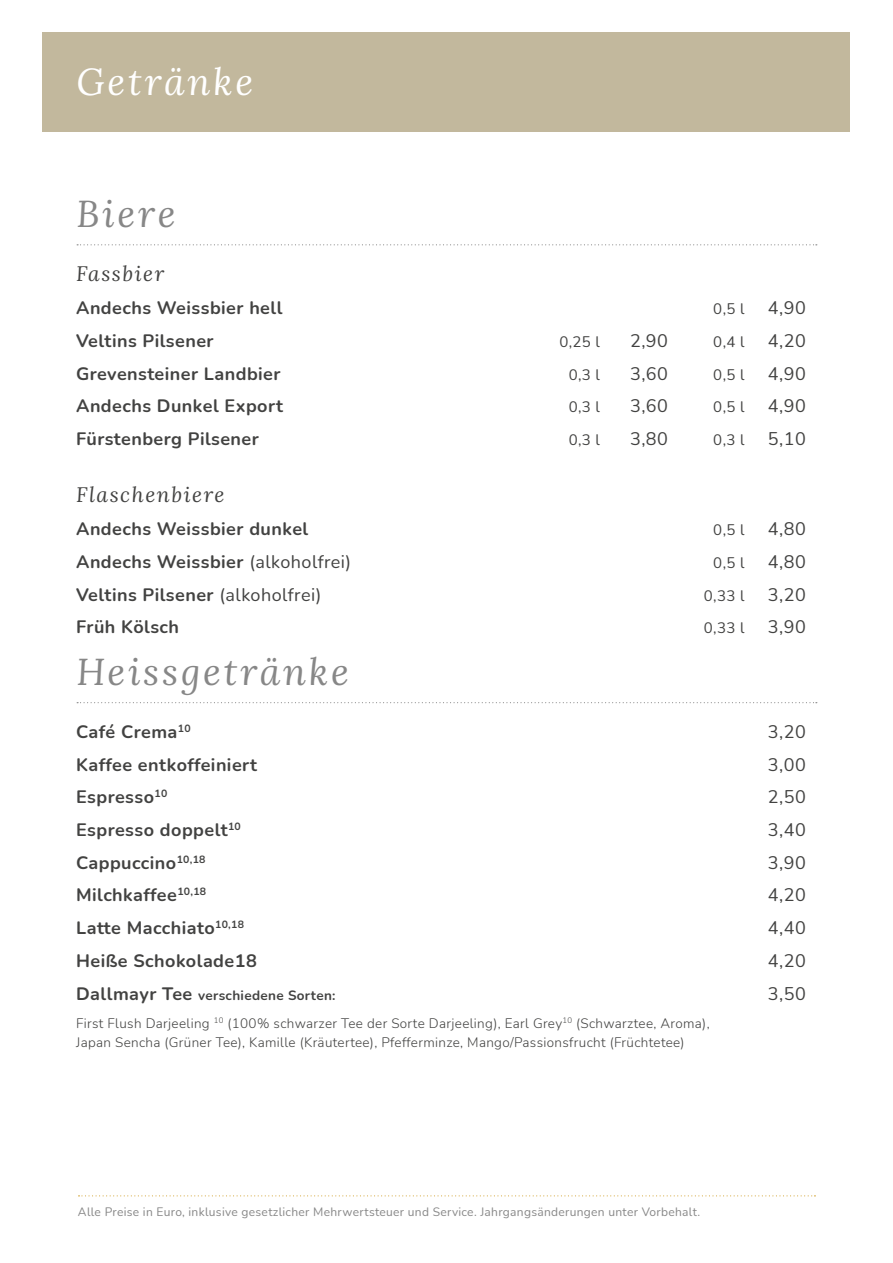
<style>
.page{position:relative;width:893px;height:1263px;background:#fff}
.page>*{position:absolute;margin:0;border:0;box-sizing:border-box;transform-origin:0 0}
.t1{font:italic 37.5px "Lora";letter-spacing:.075em;color:#878787}
.t2{font:italic 37.5px "Lora";letter-spacing:.075em;color:#fff}
.t3{font:italic 21px "Lora";letter-spacing:.075em;color:#424241}
.t4{font:700 18px "Nunito";letter-spacing:.025em;color:#424241}
.t5{font:18px "Nunito";letter-spacing:.025em;color:#424241}
.t6{font:15px "Nunito";color:#424241}
.t7{font:300 13.5px/19.5px "Nunito";letter-spacing:.025em;color:#424241}
.t8{font:700 13.5px "Nunito";letter-spacing:.025em;color:#424241}
.t9{font:12px "Nunito";letter-spacing:.025em;color:#878787}
.s1{font-weight:400}
.s2{font-size:18px}
</style>
<div class="page">
<div style="left:43px;top:32px;width:807px;height:100px;background:#c2b89d"></div>
<svg style="left:79px;top:1195px;width:736px;height:1px"></svg>
<svg style="left:77px;top:702px;width:740px;height:1px"></svg>
<svg style="left:77px;top:244px;width:740px;height:1px"></svg>
<h1 class="t2" style="left:77px;top:56px;width:178px">Getränke</h1>
<h1 class="t1" style="left:77px;top:188px;width:101px">Biere</h1>
<p class="t3" style="left:76px;top:259px;width:90px">Fassbier</p>
<p class="t4" style="left:76px;top:295px;width:208px">Andechs Weissbier hell</p>
<p class="t6" style="left:713px;top:298px;width:33px">0,5 l</p>
<p class="t5" style="left:768px;top:295px;width:39px">4,90</p>
<p class="t4" style="left:76px;top:328px;width:139px">Veltins Pilsener</p>
<p class="t6" style="left:559px;top:331px;width:42px">0,25 l</p>
<p class="t5" style="left:630px;top:328px;width:39px">2,90</p>
<p class="t6" style="left:713px;top:331px;width:33px">0,4 l</p>
<p class="t5" style="left:768px;top:328px;width:39px">4,20</p>
<p class="t4" style="left:76px;top:361px;width:206px">Grevensteiner Landbier</p>
<p class="t6" style="left:569px;top:364px;width:33px">0,3 l</p>
<p class="t5" style="left:630px;top:361px;width:39px">3,60</p>
<p class="t6" style="left:713px;top:364px;width:33px">0,5 l</p>
<p class="t5" style="left:768px;top:361px;width:39px">4,90</p>
<p class="t4" style="left:76px;top:393px;width:208px">Andechs Dunkel Export</p>
<p class="t6" style="left:569px;top:397px;width:33px">0,3 l</p>
<p class="t5" style="left:630px;top:393px;width:39px">3,60</p>
<p class="t6" style="left:713px;top:397px;width:33px">0,5 l</p>
<p class="t5" style="left:768px;top:393px;width:39px">4,90</p>
<p class="t4" style="left:76px;top:426px;width:184px">Fürstenberg Pilsener</p>
<p class="t6" style="left:569px;top:429px;width:33px">0,3 l</p>
<p class="t5" style="left:630px;top:426px;width:39px">3,80</p>
<p class="t6" style="left:713px;top:429px;width:33px">0,3 l</p>
<p class="t5" style="left:768px;top:426px;width:39px">5,10</p>
<p class="t3" style="left:76px;top:480px;width:150px">Flaschenbiere</p>
<p class="t4" style="left:76px;top:516px;width:234px">Andechs Weissbier dunkel</p>
<p class="t6" style="left:713px;top:519px;width:33px">0,5 l</p>
<p class="t5" style="left:768px;top:516px;width:39px">4,80</p>
<p class="t4" style="left:76px;top:549px;width:277px">Andechs Weissbier <span class="s1">(alkoholfrei)</span></p>
<p class="t6" style="left:713px;top:552px;width:33px">0,5 l</p>
<p class="t5" style="left:768px;top:549px;width:39px">4,80</p>
<p class="t4" style="left:76px;top:582px;width:247px">Veltins Pilsener <span class="s1">(alkoholfrei)</span></p>
<p class="t6" style="left:704px;top:585px;width:42px">0,33 l</p>
<p class="t5" style="left:768px;top:582px;width:39px">3,20</p>
<p class="t4" style="left:76px;top:614px;width:104px">Früh Kölsch</p>
<p class="t6" style="left:704px;top:617px;width:42px">0,33 l</p>
<p class="t5" style="left:768px;top:614px;width:39px">3,90</p>
<h1 class="t1" style="left:77px;top:646px;width:274px">Heissgetränke</h1>
<p class="t4" style="left:76px;top:719px;width:116px">Café Crema<sup>10</sup></p>
<p class="t5" style="left:768px;top:719px;width:39px">3,20</p>
<p class="t4" style="left:76px;top:752px;width:182px">Kaffee entkoffeiniert</p>
<p class="t5" style="left:768px;top:752px;width:39px">3,00</p>
<p class="t4" style="left:76px;top:784px;width:93px">Espresso<sup>10</sup></p>
<p class="t5" style="left:768px;top:784px;width:39px">2,50</p>
<p class="t4" style="left:76px;top:817px;width:166px">Espresso doppelt<sup>10</sup></p>
<p class="t5" style="left:768px;top:817px;width:39px">3,40</p>
<p class="t4" style="left:76px;top:850px;width:131px">Cappuccino<sup>10,18</sup></p>
<p class="t5" style="left:768px;top:850px;width:39px">3,90</p>
<p class="t4" style="left:76px;top:882px;width:132px">Milchkaffee<sup>10,18</sup></p>
<p class="t5" style="left:768px;top:883px;width:39px">4,20</p>
<p class="t4" style="left:76px;top:915px;width:169px">Latte Macchiato<sup>10,18</sup></p>
<p class="t5" style="left:768px;top:915px;width:39px">4,40</p>
<p class="t4" style="left:76px;top:948px;width:182px">Heiße Schokolade18</p>
<p class="t5" style="left:768px;top:948px;width:39px">4,20</p>
<p class="t8" style="left:76px;top:985px;width:261px"><span class="s2">Dallmayr Tee</span> verschiedene Sorten:</p>
<p class="t5" style="left:768px;top:981px;width:39px">3,50</p>
<p class="t7" style="left:76px;top:1013px;width:635px">First Flush Darjeeling <sup>10</sup> (100% schwarzer Tee der Sorte Darjeeling), Earl Grey<sup>10</sup> (Schwarztee, Aroma),<br>Japan Sencha (Grüner Tee), Kamille (Kräutertee), Pfefferminze, Mango/Passionsfrucht (Früchtetee)</p>
<p class="t9" style="left:78px;top:1203px;width:624px">Alle Preise in Euro, inklusive gesetzlicher Mehrwertsteuer und Service. Jahrgangsänderungen unter Vorbehalt.</p>
</div>
